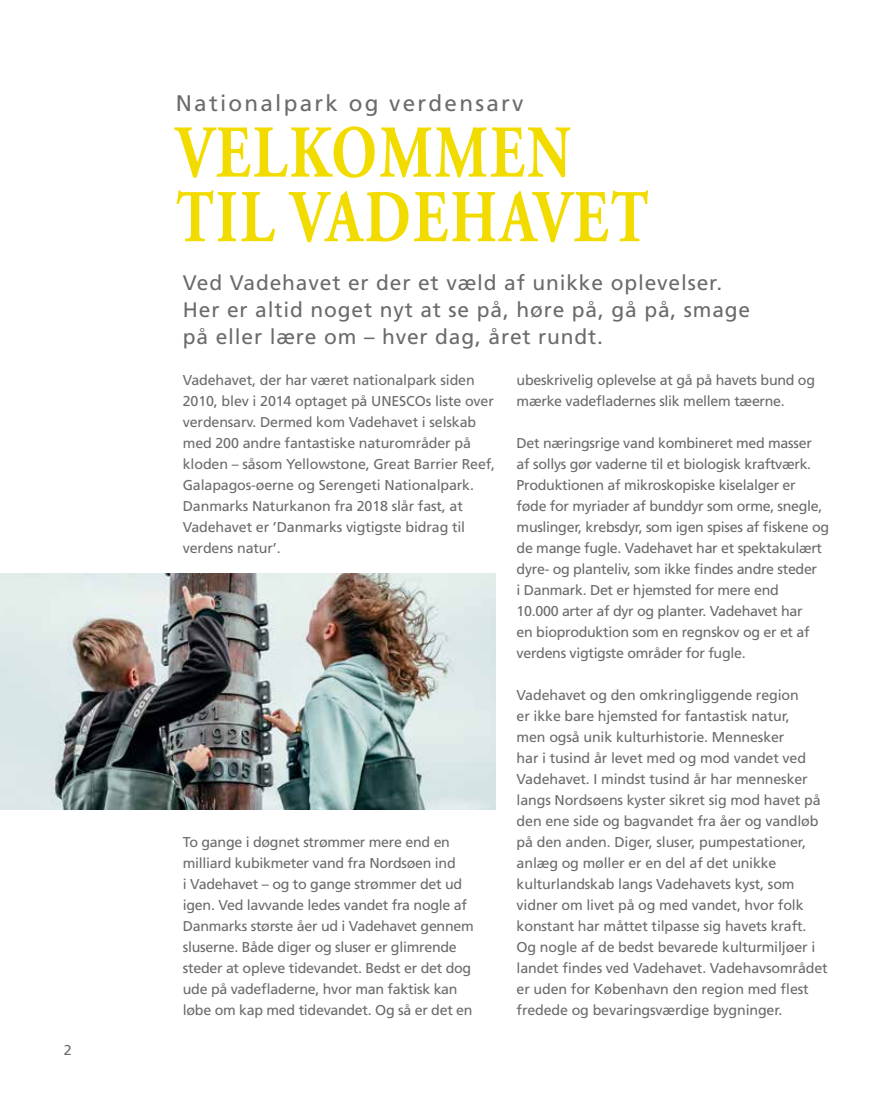
<style>
.page{position:relative;width:893px;height:1106px;background:#fff}
.page>*{position:absolute;margin:0;border:0;box-sizing:border-box;transform-origin:0 0}
.t1{font:700 74.25px/64.5px "Adobe Garamond Pro";letter-spacing:.045em;color:#f2dc00;scale:.78 1}
.t2{font:22.5px "Frutiger";letter-spacing:.1em;color:#6b6b6a}
.t3{font:21px/27px "Frutiger";letter-spacing:.04em;color:#6b6b6a}
.t4{font:14.25px/21px "Frutiger";letter-spacing:-.01em;color:#6b6b6a}
</style>
<div class="page">
<img style="left:0;top:574px;width:495px;height:235px">
<p class="t4" style="left:64px;top:1039px;width:9px">2</p>
<h2 class="t2" style="left:176px;top:90px;width:349px">Nationalpark og verdensarv</h2>
<h1 class="t1" style="left:176px;top:122px;width:607px">VELKOMMEN<br>TIL VADEHAVET</h1>
<h3 class="t3" style="left:183px;top:269px;width:569px">Ved Vadehavet er der et væld af unikke oplevelser.<br>Her er altid noget nyt at se på, høre på, gå på, smage på eller lære om – hver dag, året rundt.</h3>
<p class="t4" style="left:183px;top:369px;width:314px">Vadehavet, der har været nationalpark siden 2010, blev i 2014 optaget på UNESCOs liste over verdensarv. Dermed kom Vadehavet i selskab med 200 andre fantastiske naturområder på kloden – såsom Yellowstone, Great Barrier Reef, Galapagos-øerne og Serengeti Nationalpark.<br>Danmarks Naturkanon fra 2018 slår fast, at Vadehavet er ’Danmarks vigtigste bidrag til verdens natur’.</p>
<p class="t4" style="left:183px;top:831px;width:292px">To gange i døgnet strømmer mere end en milliard kubikmeter vand fra Nordsøen ind<br>i Vadehavet – og to gange strømmer det ud igen. Ved lavvande ledes vandet fra nogle af Danmarks største åer ud i Vadehavet gennem sluserne. Både diger og sluser er glimrende steder at opleve tidevandet. Bedst er det dog ude på vadefladerne, hvor man faktisk kan løbe om kap med tidevandet. Og så er det en</p>
<p class="t4" style="left:517px;top:370px;width:300px">ubeskrivelig oplevelse at gå på havets bund og mærke vadefladernes slik mellem tæerne.</p>
<p class="t4" style="left:517px;top:433px;width:314px">Det næringsrige vand kombineret med masser<br>af sollys gør vaderne til et biologisk kraftværk.<br>Produktionen af mikroskopiske kiselalger er føde for myriader af bunddyr som orme, snegle, muslinger, krebsdyr, som igen spises af fiskene og de mange fugle. Vadehavet har et spektakulært dyre- og planteliv, som ikke findes andre steder<br>i Danmark. Det er hjemsted for mere end<br>10.000 arter af dyr og planter. Vadehavet har<br>en bioproduktion som en regnskov og er et af verdens vigtigste områder for fugle.</p>
<p class="t4" style="left:517px;top:685px;width:312px">Vadehavet og den omkringliggende region<br>er ikke bare hjemsted for fantastisk natur,<br>men også unik kulturhistorie. Mennesker<br>har i tusind år levet med og mod vandet ved Vadehavet. I mindst tusind år har mennesker langs Nordsøens kyster sikret sig mod havet på den ene side og bagvandet fra åer og vandløb på den anden. Diger, sluser, pumpestationer, anlæg og møller er en del af det unikke kulturlandskab langs Vadehavets kyst, som vidner om livet på og med vandet, hvor folk konstant har måttet tilpasse sig havets kraft.<br>Og nogle af de bedst bevarede kulturmiljøer i landet findes ved Vadehavet. Vadehavsområdet er uden for København den region med flest fredede og bevaringsværdige bygninger.</p>
</div>
